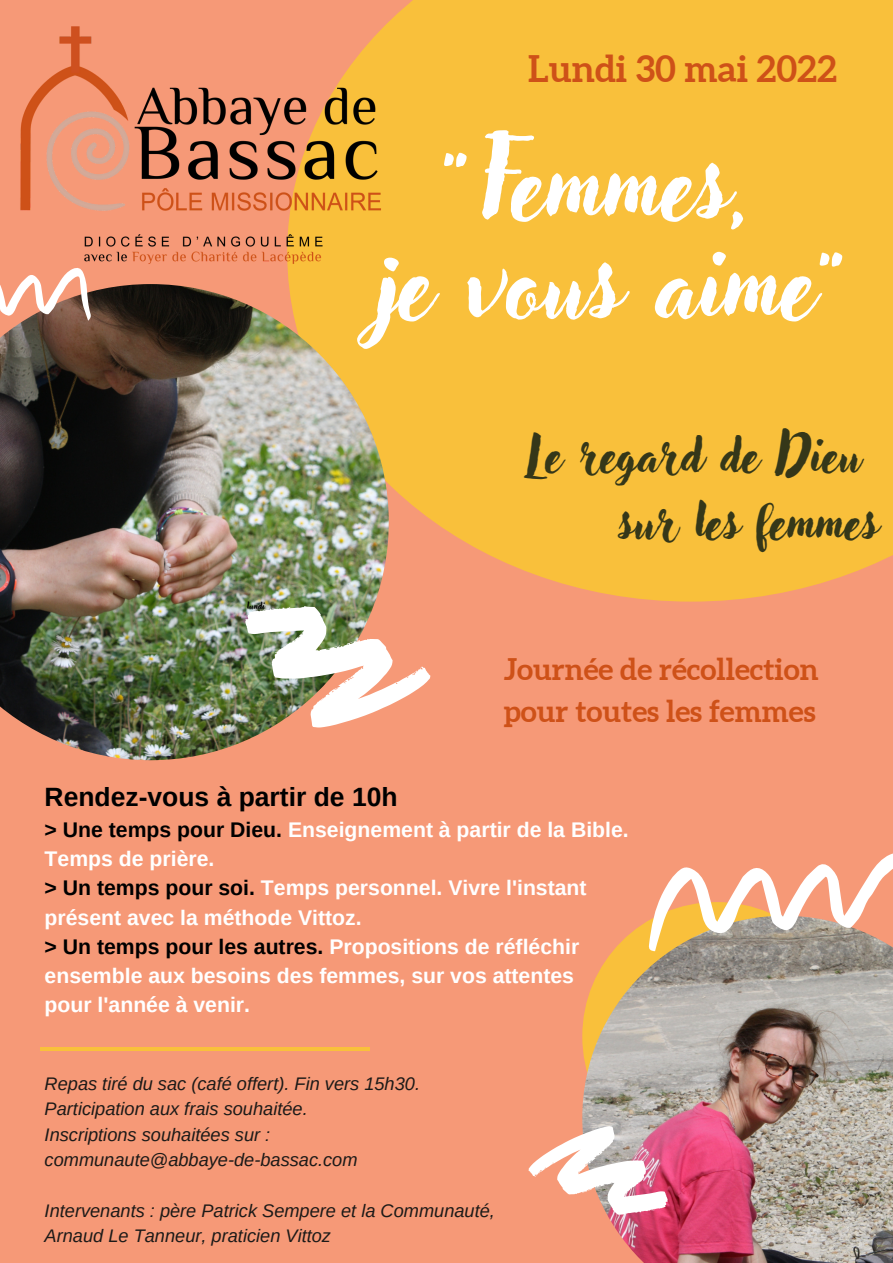
<style>
.page{position:relative;width:893px;height:1263px;background:#f69977}
.page>*{position:absolute;margin:0;border:0;box-sizing:border-box;transform-origin:0 0}
.t1{font:96.75px "Adlery Pro";color:#fff}
.t2{font:48px "Adlery Pro";color:#353719}
.t3{font:700 36.6px "Aleo";color:#ce5118}
.t4{font:700 29.78px "Aleo";color:#ce5118}
.t5{font:700 26.47px "Arimo";color:#000}
.t6{font:700 21.23px/29.2px "Arimo";color:#fff}
.t7{font:italic 18.23px "Arimo";color:#1c1a18}
.t8{font:9.75px "Adlery Pro";color:#000}
.s1{color:#000}
</style>
<div class="page">
<div style="left:389px;top:0;width:504px;height:602px;background:#f9c03b"></div>
<img style="left:0;top:284px;width:389px;height:476px">
<img style="left:582px;top:921px;width:311px;height:342px">
<hr style="left:40px;top:1047px;width:330px;height:4px;background:#f9c03b">
<svg style="left:528px;top:1126px;width:140px;height:88px"></svg>
<img style="left:238px;top:602px;width:193px;height:134px">
<svg style="left:648px;top:853px;width:245px;height:98px"></svg>
<svg style="left:0;top:284px;width:91px;height:45px"></svg>
<img style="left:20px;top:5px;width:409px;height:279px">
<p class="t3" style="left:528px;top:48px;width:310px">Lundi 30 mai 2022</p>
<p class="t1" style="left:440px;top:139px;width:316px">"Femmes,</p>
<p class="t1" style="left:376px;top:239px;width:479px">je vous aime"</p>
<p class="t8" style="left:247px;top:602px;width:19px">lundi</p>
<p class="t2" style="left:528px;top:433px;width:335px">Le regard de Dieu</p>
<p class="t2" style="left:618px;top:500px;width:262px">sur les femmes</p>
<p class="t4" style="left:504px;top:652px;width:316px">Journée de récollection</p>
<p class="t4" style="left:504px;top:694px;width:313px">pour toutes les femmes</p>
<p class="t5" style="left:45px;top:782px;width:354px">Rendez-vous à partir de 10h</p>
<p class="t6" style="left:45px;top:815px;width:585px"><span class="s1">&gt; Une temps pour Dieu.</span> Enseignement à partir de la Bible.<br>Temps de prière.</p>
<p class="t6" style="left:45px;top:873px;width:543px"><span class="s1">&gt; Un temps pour soi.</span> Temps personnel. Vivre l'instant présent avec la méthode Vittoz.</p>
<p class="t6" style="left:45px;top:932px;width:536px"><span class="s1">&gt; Un temps pour les autres.</span> Propositions de réfléchir ensemble aux besoins des femmes, sur vos attentes</p>
<p class="t6" style="left:45px;top:990px;width:207px">pour l'année à venir.</p>
<p class="t7" style="left:45px;top:1073px;width:377px">Repas tiré du sac (café offert). Fin vers 15h30.</p>
<p class="t7" style="left:45px;top:1099px;width:265px">Participation aux frais souhaitée.</p>
<p class="t7" style="left:45px;top:1124px;width:227px">Inscriptions souhaitées sur :</p>
<p class="t7" style="left:45px;top:1149px;width:314px">communaute@abbaye-de-bassac.com</p>
<p class="t7" style="left:45px;top:1200px;width:452px">Intervenants : père Patrick Sempere et la Communauté,</p>
<p class="t7" style="left:45px;top:1225px;width:288px">Arnaud Le Tanneur, praticien Vittoz</p>
</div>
